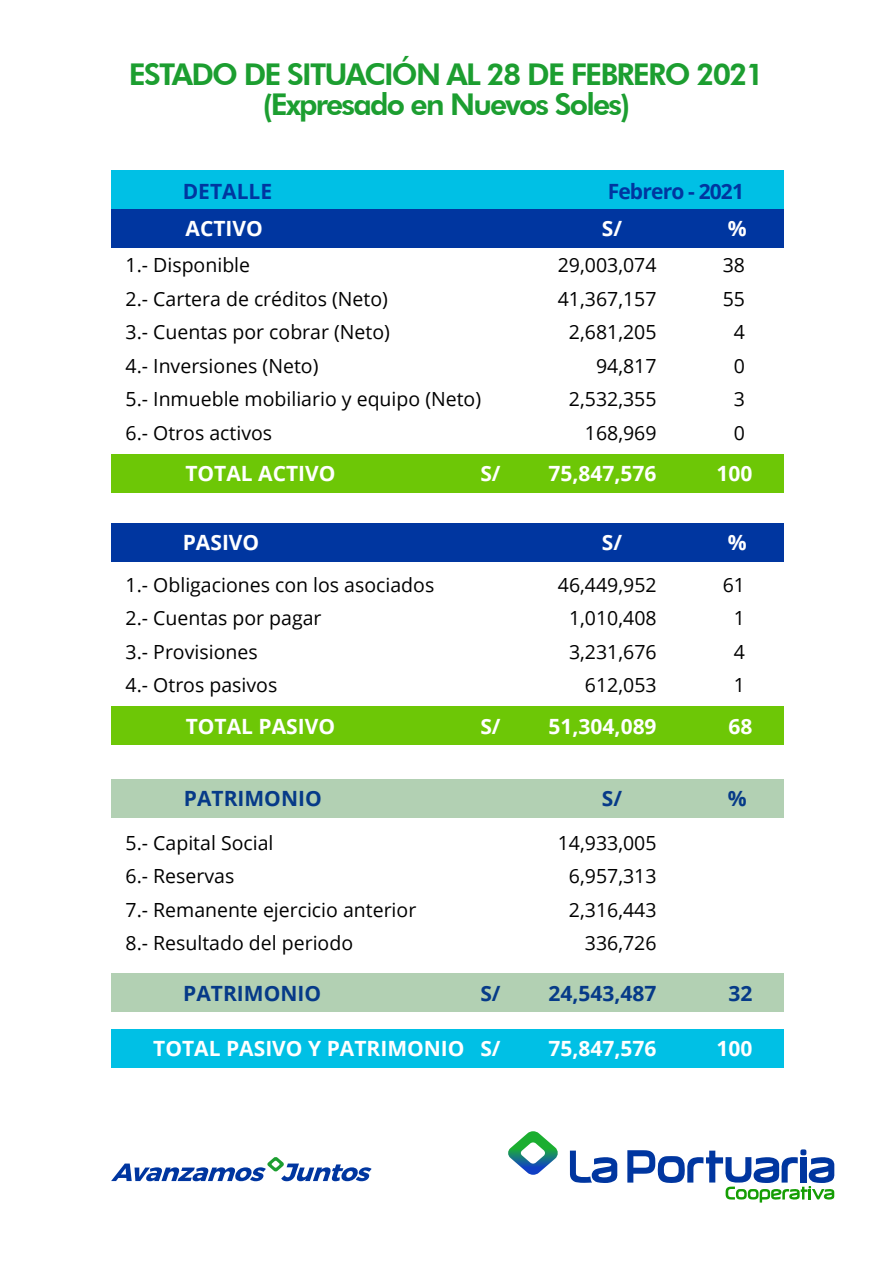
<style>
.page{position:relative;width:893px;height:1263px;background:#fff}
.page>*{position:absolute;margin:0;border:0;box-sizing:border-box;transform-origin:0 0}
.t1{font:800 30px/29.8px "Futura BT";letter-spacing:-.06em;color:#1c9e30;text-align:center}
.t2{font:700 21px "Open Sans";color:#fff}
.t3{font:700 21px "Open Sans";color:#063a88}
.t4{font:700 21px "Open Sans";letter-spacing:-.04em;color:#0036a0}
.t5{font:700 21px "Open Sans";color:#0036a0}
.t6{font:19.5px/33.6px "Open Sans";color:#000}
</style>
<div class="page">
<div style="left:111px;top:454px;width:673px;height:38px;background:#6dc706"></div>
<div style="left:111px;top:706px;width:673px;height:38px;background:#6dc706"></div>
<div style="left:111px;top:973px;width:673px;height:39px;background:#b2d0b3"></div>
<div style="left:111px;top:209px;width:673px;height:39px;background:#0036a0"></div>
<div style="left:111px;top:171px;width:673px;height:38px;background:#00c0e5"></div>
<div style="left:111px;top:1029px;width:673px;height:38px;background:#00c0e5"></div>
<div style="left:111px;top:523px;width:673px;height:38px;background:#0036a0"></div>
<div style="left:111px;top:779px;width:673px;height:39px;background:#b2d0b3"></div>
<svg style="left:508px;top:1131px;width:50px;height:44px"></svg>
<svg style="left:570px;top:1150px;width:48px;height:33px"></svg>
<svg style="left:627px;top:1149px;width:208px;height:53px"></svg>
<svg style="left:111px;top:1157px;width:261px;height:24px"></svg>
<h1 class="t1" style="left:129px;top:59px;width:637px">ESTADO DE SITUACIÓN AL 28 DE FEBRERO 2021 (Expresado en Nuevos Soles)</h1>
<p class="t5" style="left:183px;top:176px;width:91px">DETALLE</p>
<p class="t4" style="left:608px;top:176px;width:138px">Febrero - 2021</p>
<p class="t2" style="left:186px;top:214px;width:79px">ACTIVO</p>
<p class="t2" style="left:602px;top:214px;width:22px">S/</p>
<p class="t2" style="left:728px;top:214px;width:20px">%</p>
<p class="t6" style="left:126px;top:248px;width:357px">1.- Disponible<br>2.- Cartera de créditos (Neto)<br>3.- Cuentas por cobrar (Neto)<br>4.- Inversiones (Neto)<br>5.- Inmueble mobiliario y equipo (Neto)<br>6.- Otros activos</p>
<p class="t6" style="left:558px;top:248px;width:100px;text-align:right">29,003,074<br>41,367,157<br>2,681,205<br>94,817<br>2,532,355<br>168,969</p>
<p class="t6" style="left:723px;top:248px;width:24px;text-align:center">38<br>55<br>4<br>0<br>3<br>0</p>
<p class="t2" style="left:185px;top:458px;width:152px">TOTAL ACTIVO</p>
<p class="t2" style="left:480px;top:458px;width:22px">S/</p>
<p class="t2" style="left:548px;top:458px;width:110px">75,847,576</p>
<p class="t2" style="left:717px;top:458px;width:37px">100</p>
<p class="t2" style="left:183px;top:527px;width:78px">PASIVO</p>
<p class="t2" style="left:602px;top:527px;width:22px">S/</p>
<p class="t2" style="left:728px;top:527px;width:20px">%</p>
<p class="t6" style="left:126px;top:567px;width:310px">1.- Obligaciones con los asociados<br>2.- Cuentas por pagar<br>3.- Provisiones<br>4.- Otros pasivos</p>
<p class="t6" style="left:558px;top:567px;width:100px;text-align:right">46,449,952<br>1,010,408<br>3,231,676<br>612,053</p>
<p class="t6" style="left:723px;top:567px;width:24px;text-align:center">61<br>1<br>4<br>1</p>
<p class="t2" style="left:186px;top:711px;width:151px">TOTAL PASIVO</p>
<p class="t2" style="left:480px;top:711px;width:22px">S/</p>
<p class="t2" style="left:548px;top:711px;width:110px">51,304,089</p>
<p class="t2" style="left:729px;top:711px;width:25px">68</p>
<p class="t3" style="left:184px;top:784px;width:139px">PATRIMONIO</p>
<p class="t3" style="left:602px;top:784px;width:22px">S/</p>
<p class="t3" style="left:728px;top:784px;width:20px">%</p>
<p class="t6" style="left:126px;top:825px;width:292px">5.- Capital Social<br>6.- Reservas<br>7.- Remanente ejercicio anterior<br>8.- Resultado del periodo</p>
<p class="t6" style="left:558px;top:825px;width:100px;text-align:right">14,933,005<br>6,957,313<br>2,316,443<br>336,726</p>
<p class="t3" style="left:183px;top:978px;width:139px">PATRIMONIO</p>
<p class="t3" style="left:480px;top:978px;width:22px">S/</p>
<p class="t3" style="left:548px;top:978px;width:110px">24,543,487</p>
<p class="t3" style="left:729px;top:978px;width:25px">32</p>
<p class="t2" style="left:153px;top:1034px;width:349px">TOTAL PASIVO Y PATRIMONIO S/</p>
<p class="t2" style="left:548px;top:1034px;width:110px">75,847,576</p>
<p class="t2" style="left:717px;top:1034px;width:37px">100</p>
</div>
